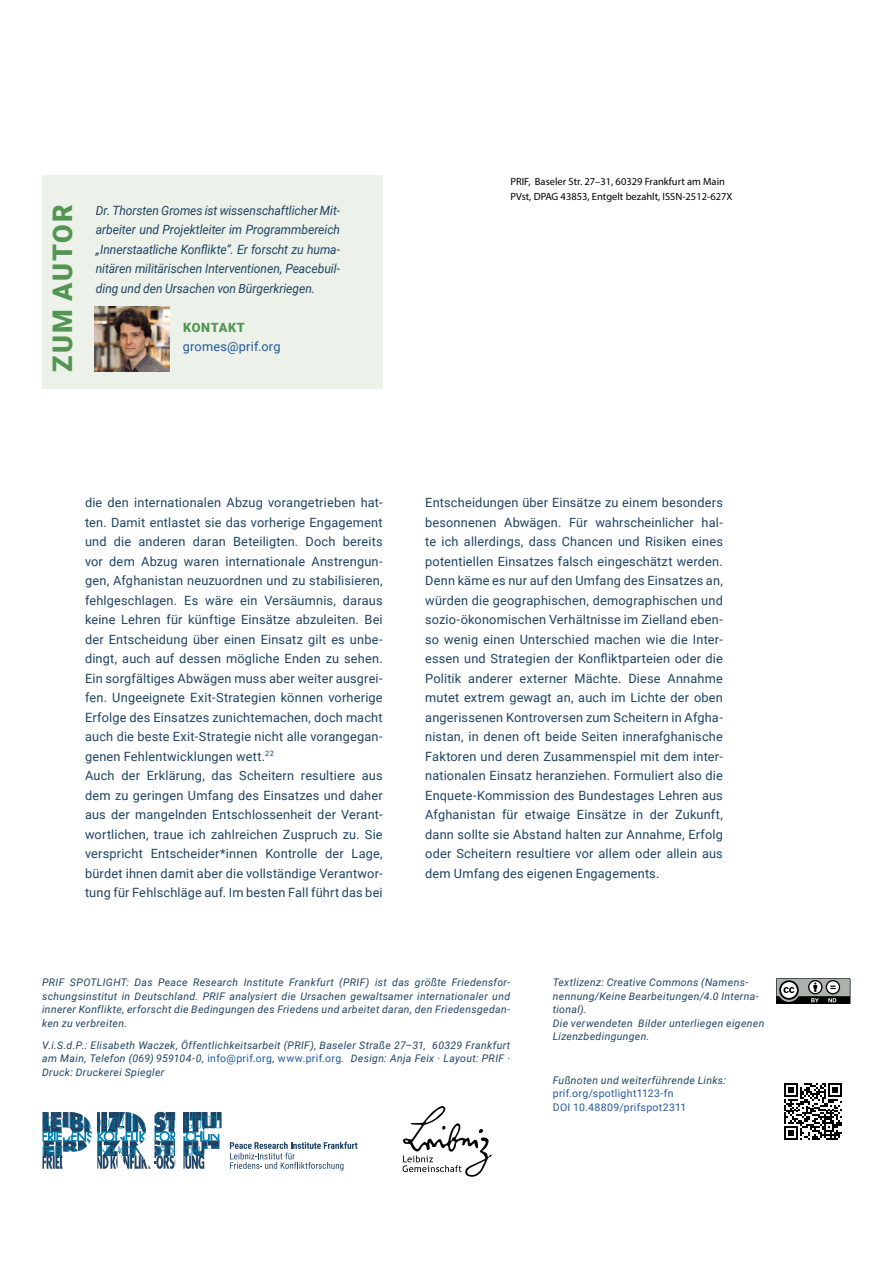
<style>
.page{position:relative;width:893px;height:1263px;background:#fff}
.page>*{position:absolute;margin:0;border:0;box-sizing:border-box;transform-origin:0 0}
.Titel{font:900 27px "Roboto";letter-spacing:.06em;color:#549553}
.Fließtext{font:12.75px/19.5px "Roboto";letter-spacing:.015em;color:#1e4363;text-align:justify}
.Fließtext-2{font:italic 12.75px/19.5px "Roboto";letter-spacing:-.005em;color:#1e4363;text-align:justify;scale:.95 1}
.t1{font:12.75px/19.5px "Roboto";letter-spacing:.015em;color:#22599b}
.ViSdP__Fussnoten_etc{font:italic 10.5px/13.5px "Roboto";letter-spacing:.035em;color:#1e4363;text-align:justify}
.Textlizenz{font:italic 10.5px/13.5px "Roboto";letter-spacing:.03em;color:#1e4363}
.t2{font:10.5px/15px "Myriad Pro";color:#000}
.Textlizenz-2{font:10.5px "Roboto";letter-spacing:.035em;color:#22599b}
.s1{font-weight:900;color:#549553}
.s2{font-style:normal;color:#22599b}
</style>
<div class="page">
<div style="left:43px;top:175px;width:340px;height:214px;background:#ecf1e9"></div>
<img style="left:95px;top:307px;width:74px;height:65px">
<svg style="left:776px;top:978px;width:74px;height:26px;background:#747774"></svg>
<svg style="left:784px;top:1083px;width:58px;height:57px"></svg>
<svg style="left:402px;top:1106px;width:90px;height:71px"></svg>
<svg style="left:230px;top:1142px;width:127px;height:28px"></svg>
<svg style="left:183px;top:1112px;width:39px;height:57px"></svg>
<svg style="left:43px;top:1112px;width:133px;height:57px"></svg>
<h1 class="Titel" style="left:44px;top:371px;width:168px;rotate:-90deg">ZUM AUTOR</h1>
<p class="Fließtext-2" style="left:96px;top:200px;width:259px">Dr. Thorsten Gromes ist wissenschaftlicher Mit&shy;arbeiter und Projektleiter im Programmbereich „Innerstaatliche Konflikte“. Er forscht zu huma&shy;nitären militärischen Interventionen, Peacebuil&shy;ding und den Ursachen von Bürgerkriegen.</p>
<p class="t1" style="left:183px;top:317px;width:99px"><span class="s1">KONTAKT </span>gromes@prif.org</p>
<p class="t2" style="left:510px;top:173px;width:224px">PRIF, Baseler Str. 27–31, 60329 Frankfurt am Main<br>PVst, DPAG 43853, Entgelt bezahlt, ISSN-2512-627X</p>
<p class="Fließtext" style="left:85px;top:492px;width:299px">die den internationalen Abzug vorangetrieben hat&shy;ten. Damit entlastet sie das vorherige Engagement und die anderen daran Beteiligten. Doch bereits vor dem Abzug waren internationale Anstrengun&shy;gen, Afghanistan neuzuordnen und zu stabilisieren, fehlgeschlagen. Es wäre ein Versäumnis, daraus keine Lehren für künftige Einsätze abzuleiten. Bei der Entscheidung über einen Einsatz gilt es unbe&shy;dingt, auch auf dessen mögliche Enden zu sehen.<br>Ein sorgfältiges Abwägen muss aber weiter ausgrei&shy;fen. Ungeeignete Exit-Strategien können vorherige Erfolge des Einsatzes zunichtemachen, doch macht auch die beste Exit-Strategie nicht alle vorangegan&shy;genen Fehlentwicklungen wett.<sup>22</sup></p>
<p class="Fließtext" style="left:85px;top:765px;width:299px">Auch der Erklärung, das Scheitern resultiere aus dem zu geringen Umfang des Einsatzes und daher aus der mangelnden Entschlossenheit der Verant&shy;wortlichen, traue ich zahlreichen Zuspruch zu. Sie verspricht Entscheider*innen Kontrolle der Lage, bürdet ihnen damit aber die vollständige Verantwor&shy;tung für Fehlschläge auf. Im besten Fall führt das bei</p>
<p class="Fließtext" style="left:425px;top:492px;width:299px">Entscheidungen über Einsätze zu einem besonders besonnenen Abwägen. Für wahrscheinlicher hal&shy;te ich allerdings, dass Chancen und Risiken eines potentiellen Einsatzes falsch eingeschätzt werden.<br>Denn käme es nur auf den Umfang des Einsatzes an, würden die geographischen, demographischen und sozio-ökonomischen Verhältnisse im Zielland eben&shy;so wenig einen Unterschied machen wie die Inter&shy;essen und Strategien der Konfliktparteien oder die Politik anderer externer Mächte. Diese Annahme mutet extrem gewagt an, auch im Lichte der oben angerissenen Kontroversen zum Scheitern in Afgha&shy;nistan, in denen oft beide Seiten innerafghanische Faktoren und deren Zusammenspiel mit dem inter&shy;nationalen Einsatz heranziehen. Formuliert also die Enquete-Kommission des Bundestages Lehren aus Afghanistan für etwaige Einsätze in der Zukunft, dann sollte sie Abstand halten zur Annahme, Erfolg oder Scheitern resultiere vor allem oder allein aus dem Umfang des eigenen Engagements.</p>
<p class="ViSdP__Fussnoten_etc" style="left:42px;top:975px;width:470px">PRIF SPOTLIGHT: Das Peace Research Institute Frankfurt (PRIF) ist das größte Friedensfor&shy;schungsinstitut in Deutschland. PRIF analysiert die Ursachen gewaltsamer internationaler und innerer Konflikte, erforscht die Bedingungen des Friedens und arbeitet daran, den Friedensgedan&shy;ken zu verbreiten.</p>
<p class="ViSdP__Fussnoten_etc" style="left:42px;top:1038px;width:470px">V.i.S.d.P.: Elisabeth Waczek, Öffentlichkeitsarbeit (PRIF), Baseler Straße 27–31, 60329 Frankfurt am Main, Telefon (069) 959104-0, <span class="s2">info@prif.org</span>, <span class="s2">www.prif.org</span>. Design: Anja Feix · Layout: PRIF · Druck: Druckerei Spiegler</p>
<p class="Textlizenz" style="left:553px;top:975px;width:213px">Textlizenz: Creative Commons (Namens&shy;nennung/Keine Bearbeitungen/4.0 Interna&shy;tional).<br>Die verwendeten Bilder unterliegen eigenen<br>Lizenzbedingungen.</p>
<p class="ViSdP__Fussnoten_etc" style="left:553px;top:1073px;width:175px">Fußnoten und weiterführende Links: <span class="s2">prif.org/spotlight1123-fn</span></p>
<p class="Textlizenz-2" style="left:553px;top:1099px;width:135px">DOI 10.48809/prifspot2311</p>
</div>
